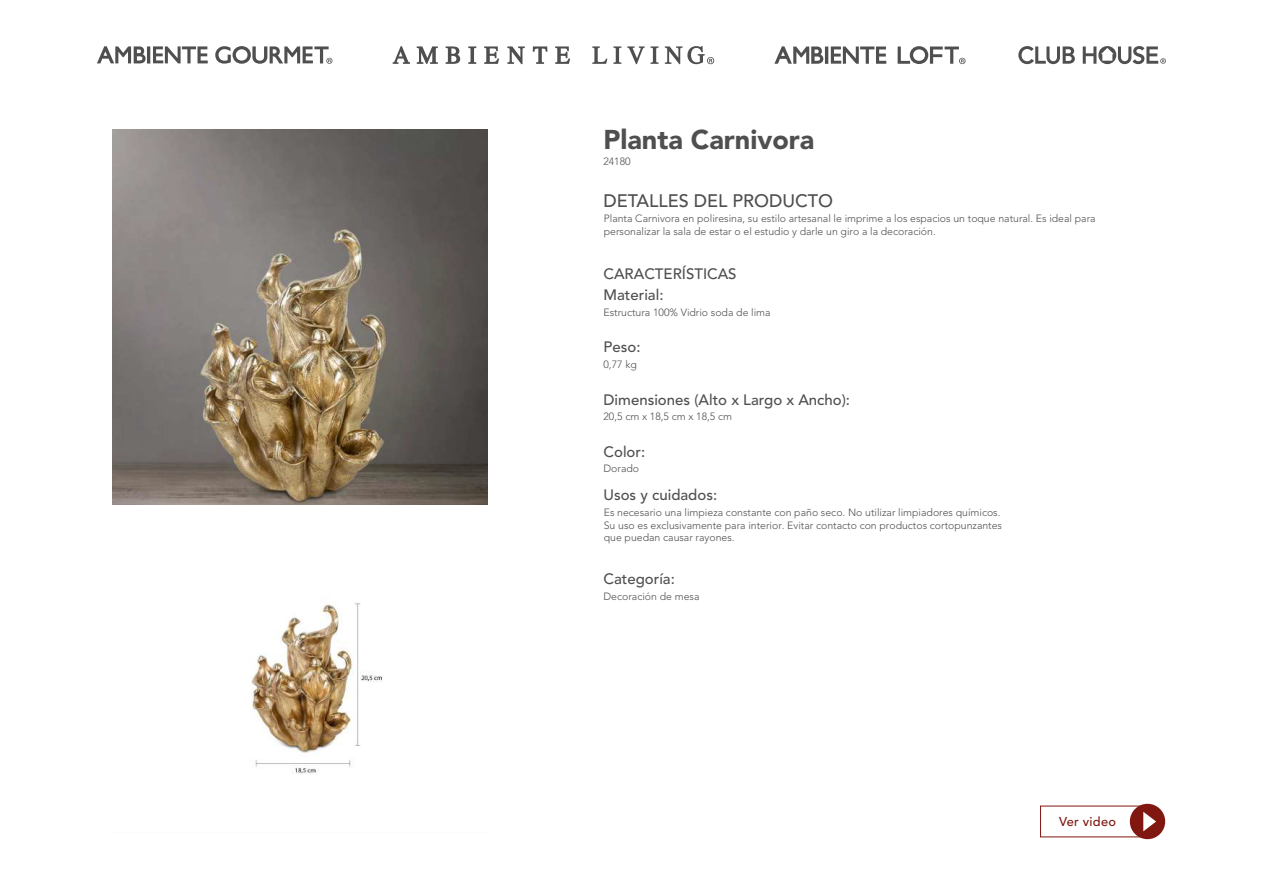
<style>
.page{position:relative;width:1263px;height:893px;background:#fff}
.page>*{position:absolute;margin:0;border:0;box-sizing:border-box;transform-origin:0 0}
.t1{font:900 27px "Avenir LT Std";color:#4f4f4f}
.t2{font:500 18px "Avenir LT Std";color:#4f4f4f}
.t3{font:500 15px/21px "Avenir LT Std";color:#4f4f4f}
.t4{font:500 12.75px "Avenir LT Std";letter-spacing:.02em;color:#801710}
.t5{font:300 10.5px/12.6px "Avenir LT Std";color:#4f4f4f}
</style>
<div class="page">
<svg style="left:97px;top:46px;width:49px;height:17px"></svg>
<hr style="left:147px;top:46px;width:3px;height:18px;background:#4f4f4f">
<svg style="left:153px;top:46px;width:55px;height:17px"></svg>
<svg style="left:215px;top:46px;width:117px;height:18px"></svg>
<svg style="left:592px;top:46px;width:15px;height:18px"></svg>
<svg style="left:613px;top:46px;width:8px;height:18px"></svg>
<svg style="left:627px;top:46px;width:31px;height:18px"></svg>
<svg style="left:468px;top:46px;width:8px;height:18px"></svg>
<svg style="left:446px;top:46px;width:14px;height:18px"></svg>
<svg style="left:555px;top:46px;width:15px;height:18px"></svg>
<svg style="left:417px;top:46px;width:21px;height:18px"></svg>
<svg style="left:393px;top:46px;width:17px;height:18px"></svg>
<svg style="left:484px;top:46px;width:15px;height:18px"></svg>
<svg style="left:533px;top:46px;width:14px;height:18px"></svg>
<svg style="left:507px;top:46px;width:18px;height:18px"></svg>
<svg style="left:665px;top:46px;width:49px;height:18px"></svg>
<svg style="left:774px;top:46px;width:49px;height:18px"></svg>
<hr style="left:825px;top:47px;width:3px;height:17px;background:#4f4f4f">
<svg style="left:831px;top:46px;width:55px;height:18px"></svg>
<svg style="left:898px;top:46px;width:67px;height:18px"></svg>
<svg style="left:1018px;top:46px;width:57px;height:18px"></svg>
<svg style="left:1083px;top:46px;width:83px;height:18px"></svg>
<div style="left:1130px;top:804px;width:35px;height:35px;background:#801710;border-radius:50%"></div>
<svg style="left:1143px;top:812px;width:13px;height:19px"></svg>
<img style="left:112px;top:504px;width:376px;height:270px">
<img style="left:112px;top:129px;width:376px;height:375px">
<h1 class="t1" style="left:603px;top:123px;width:212px">Planta Carnivora</h1>
<p class="t5" style="left:603px;top:156px;width:29px">24180</p>
<h2 class="t2" style="left:603px;top:190px;width:231px">DETALLES DEL PRODUCTO</h2>
<p class="t5" style="left:604px;top:212px;width:493px">Planta Carnivora en poliresina, su estilo artesanal le imprime a los espacios un toque natural. Es ideal para personalizar la sala de estar o el estudio y darle un giro a la decoración.</p>
<h3 class="t3" style="left:603px;top:264px;width:135px">CARACTERÍSTICAS<br>Material:</h3>
<p class="t5" style="left:603px;top:306px;width:169px">Estructura 100% Vidrio soda de lima</p>
<h3 class="t3" style="left:603px;top:337px;width:38px">Peso:</h3>
<p class="t5" style="left:603px;top:358px;width:35px">0,77 kg</p>
<h3 class="t3" style="left:603px;top:389px;width:248px">Dimensiones (Alto x Largo x Ancho):</h3>
<p class="t5" style="left:603px;top:410px;width:130px">20,5 cm x 18,5 cm x 18,5 cm</p>
<h3 class="t3" style="left:603px;top:441px;width:43px">Color:</h3>
<p class="t5" style="left:603px;top:463px;width:37px">Dorado</p>
<h3 class="t3" style="left:603px;top:485px;width:115px">Usos y cuidados:</h3>
<p class="t5" style="left:604px;top:506px;width:400px">Es necesario una limpieza constante con paño seco. No utilizar limpiadores químicos.<br>Su uso es exclusivamente para interior. Evitar contacto con productos cortopunzantes que puedan causar rayones.</p>
<h3 class="t3" style="left:603px;top:569px;width:73px">Categoría:</h3>
<p class="t5" style="left:603px;top:590px;width:97px">Decoración de mesa</p>
<p class="t4" style="left:1059px;top:814px;width:58px">Ver video</p>
</div>
